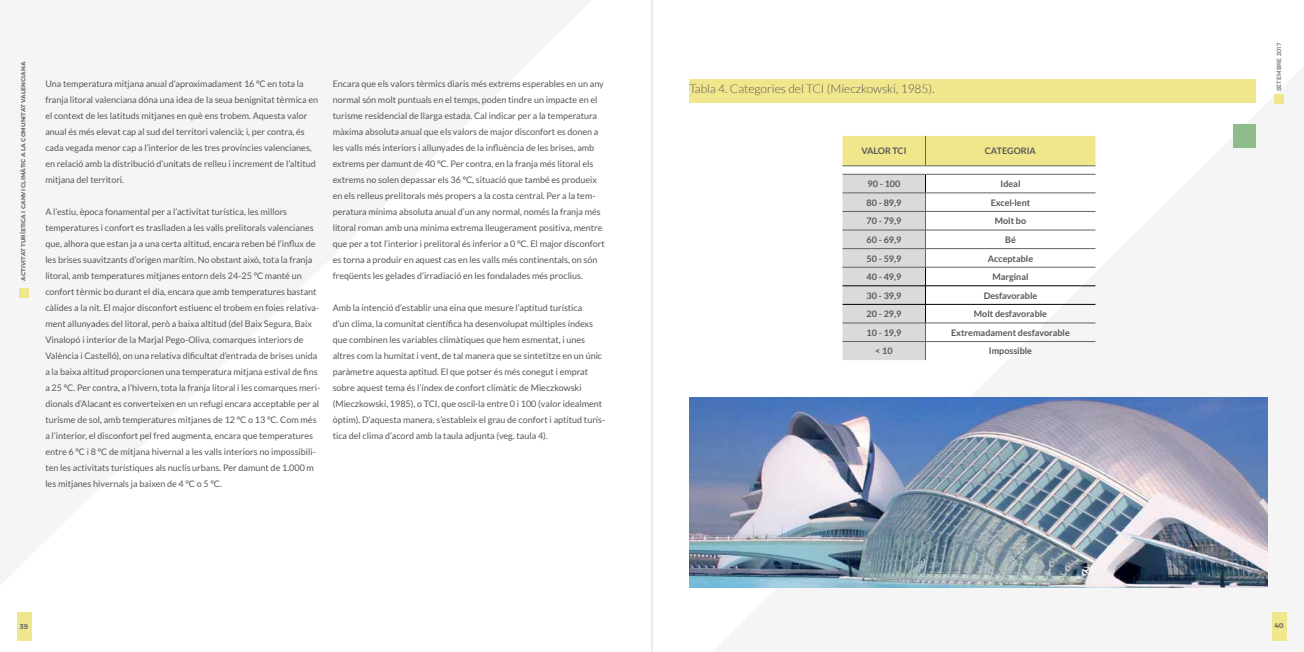
<style>
.page{position:relative;width:1304px;height:652px;background:#fff}
.page>*{position:absolute;margin:0;border:0;box-sizing:border-box;transform-origin:0 0}
.t1{font:300 12px "Lato";color:#575756}
.t2{font:9px/16px "Lato";color:#575756}
.t3{font:700 9px "Lato";color:#575756}
.t4{font:700 7px "Montserrat";color:#706f6f}
.t5{font:700 6px "Montserrat";letter-spacing:.01em;color:#706f6f}
.t6{font:6px "Montserrat";letter-spacing:.01em;color:#706f6f}
</style>
<div class="page">
<svg style="left:712px;top:79px;width:575px;height:562px"></svg>
<div style="left:1274px;top:94px;width:10px;height:10px;background:#f0e68c"></div>
<div style="left:1272px;top:612px;width:14px;height:29px;background:#f0e68c"></div>
<div style="left:19px;top:288px;width:10px;height:10px;background:#f0e68c"></div>
<div style="left:17px;top:612px;width:14px;height:29px;background:#f0e68c"></div>
<hr style="left:652px;top:0;width:1px;height:652px;background:#dadada">
<div style="left:689px;top:79px;width:566px;height:24px;background:#f0e68c"></div>
<div style="left:1233px;top:125px;width:22px;height:23px;background:#8fbc8b"></div>
<hr style="left:925px;top:286px;width:170px;height:1px;background:#000">
<hr style="left:925px;top:304px;width:170px;height:1px;background:#000">
<hr style="left:925px;top:174px;width:170px;height:1px;background:#646363">
<hr style="left:925px;top:248px;width:170px;height:1px;background:#646363">
<hr style="left:925px;top:267px;width:170px;height:1px;background:#646363">
<hr style="left:925px;top:323px;width:170px;height:1px;background:#646363">
<hr style="left:925px;top:341px;width:170px;height:1px;background:#646363">
<hr style="left:925px;top:193px;width:170px;height:1px;background:#646363">
<hr style="left:925px;top:211px;width:170px;height:1px;background:#646363">
<hr style="left:925px;top:230px;width:170px;height:1px;background:#646363">
<svg style="left:842px;top:174px;width:84px;height:186px"></svg>
<img style="left:689px;top:398px;width:579px;height:190px">
<div style="left:842px;top:136px;width:253px;height:30px;background:#f0e68c"></div>
<hr style="left:842px;top:166px;width:83px;height:1px;background:#646363">
<hr style="left:925px;top:136px;width:1px;height:30px;background:#646363">
<hr style="left:925px;top:166px;width:170px;height:1px;background:#646363">
<p class="t5" style="left:20px;top:281px;width:221px;rotate:-90deg">ACTIVITAT TURÍSTICA I CANVI CLIMÀTIC A LA COMUNITAT VALENCIANA</p>
<p class="t2" style="left:45px;top:75px;width:274px">Una temperatura mitjana anual d’aproximadament 16 °C en tota la franja litoral valenciana dóna una idea de la seua benignitat tèrmica en el context de les latituds mitjanes en què ens trobem. Aquesta valor anual és més elevat cap al sud del territori valencià; i, per contra, és cada vegada menor cap a l’interior de les tres províncies valencianes, en relació amb la distribució d’unitats de relleu i increment de l’altitud mitjana del territori.</p>
<p class="t2" style="left:45px;top:203px;width:276px">A l’estiu, època fonamental per a l’activitat turística, les millors temperatures i confort es traslladen a les valls prelitorals valencianes que, alhora que estan ja a una certa altitud, encara reben bé l’influx de les brises suavitzants d’origen marítim. No obstant això, tota la franja litoral, amb temperatures mitjanes entorn dels 24-25 °C manté un confort tèrmic bo durant el dia, encara que amb temperatures bastant càlides a la nit. El major disconfort estiuenc el trobem en foies relativa&shy;ment allunyades del litoral, però a baixa altitud (del Baix Segura, Baix Vinalopó i interior de la Marjal Pego-Oliva, comarques interiors de València i Castelló), on una relativa dificultat d’entrada de brises unida a la baixa altitud proporcionen una temperatura mitjana estival de fins a 25 °C. Per contra, a l’hivern, tota la franja litoral i les comarques meri&shy;dionals d’Alacant es converteixen en un refugi encara acceptable per al turisme de sol, amb temperatures mitjanes de 12 °C o 13 °C. Com més a l’interior, el disconfort pel fred augmenta, encara que temperatures entre 6 °C i 8 °C de mitjana hivernal a les valls interiors no impossibili&shy;ten les activitats turístiques als nuclis urbans. Per damunt de 1.000 m les mitjanes hivernals ja baixen de 4 °C o 5 °C.</p>
<p class="t2" style="left:333px;top:75px;width:274px">Encara que els valors tèrmics diaris més extrems esperables en un any normal són molt puntuals en el temps, poden tindre un impacte en el turisme residencial de llarga estada. Cal indicar per a la temperatura màxima absoluta anual que els valors de major disconfort es donen a les valls més interiors i allunyades de la influència de les brises, amb extrems per damunt de 40 °C. Per contra, en la franja més litoral els extrems no solen depassar els 36 °C, situació que també es produeix en els relleus prelitorals més propers a la costa central. Per a la tem&shy;peratura mínima absoluta anual d’un any normal, només la franja més litoral roman amb una mínima extrema lleugerament positiva, mentre que per a tot l’interior i prelitoral és inferior a 0 °C. El major disconfort es torna a produir en aquest cas en les valls més continentals, on són freqüents les gelades d’irradiació en les fondalades més proclius.</p>
<p class="t2" style="left:333px;top:299px;width:274px">Amb la intenció d’establir una eina que mesure l’aptitud turística<br>d’un clima, la comunitat científica ha desenvolupat múltiples índexs que combinen les variables climàtiques que hem esmentat, i unes altres com la humitat i vent, de tal manera que se sintetitze en un únic paràmetre aquesta aptitud. El que potser és més conegut i emprat sobre aquest tema és l’índex de confort climàtic de Mieczkowski (Mieczkowski, 1985), o TCI, que oscil·la entre 0 i 100 (valor idealment òptim). D’aquesta manera, s’estableix el grau de confort i aptitud turís&shy;tica del clima d’acord amb la taula adjunta (veg. taula 4).</p>
<h1 class="t1" style="left:689px;top:82px;width:247px">Tabla 4. Categories del TCI (Mieczkowski, 1985).</h1>
<p class="t3" style="left:861px;top:146px;width:13px">Valor</p>
<p class="t3" style="left:893px;top:146px;width:15px">TCI</p>
<p class="t3" style="left:985px;top:146px;width:13px">Categoria</p>
<p class="t3" style="left:868px;top:179px;width:34px">90 - 100</p>
<p class="t3" style="left:1000px;top:179px;width:21px">Ideal</p>
<p class="t3" style="left:867px;top:197px;width:36px">80 - 89,9</p>
<p class="t3" style="left:991px;top:197px;width:41px">Excel·lent</p>
<p class="t3" style="left:867px;top:216px;width:36px">70 - 79,9</p>
<p class="t3" style="left:995px;top:216px;width:33px">Molt bo</p>
<p class="t3" style="left:867px;top:235px;width:36px">60 - 69,9</p>
<p class="t3" style="left:1005px;top:235px;width:12px">Bé</p>
<p class="t3" style="left:867px;top:253px;width:36px">50 - 59,9</p>
<p class="t3" style="left:988px;top:253px;width:47px">Acceptable</p>
<p class="t3" style="left:867px;top:272px;width:36px">40 - 49,9</p>
<p class="t3" style="left:992px;top:272px;width:38px">Marginal</p>
<p class="t3" style="left:867px;top:290px;width:36px">30 - 39,9</p>
<p class="t3" style="left:984px;top:290px;width:55px">Desfavorable</p>
<p class="t3" style="left:867px;top:309px;width:36px">20 - 29,9</p>
<p class="t3" style="left:974px;top:309px;width:75px">Molt desfavorable</p>
<p class="t3" style="left:867px;top:327px;width:36px">10 - 19,9</p>
<p class="t3" style="left:951px;top:327px;width:120px">Extremadament desfavorable</p>
<p class="t3" style="left:875px;top:346px;width:19px">&lt; 10</p>
<p class="t3" style="left:989px;top:346px;width:45px">Impossible</p>
<p class="t6" style="left:1275px;top:91px;width:50px;rotate:-90deg">Setembre 2017</p>
<p class="t4" style="left:20px;top:622px;width:10px">39</p>
<p class="t4" style="left:1274px;top:621px;width:11px">40</p>
</div>
